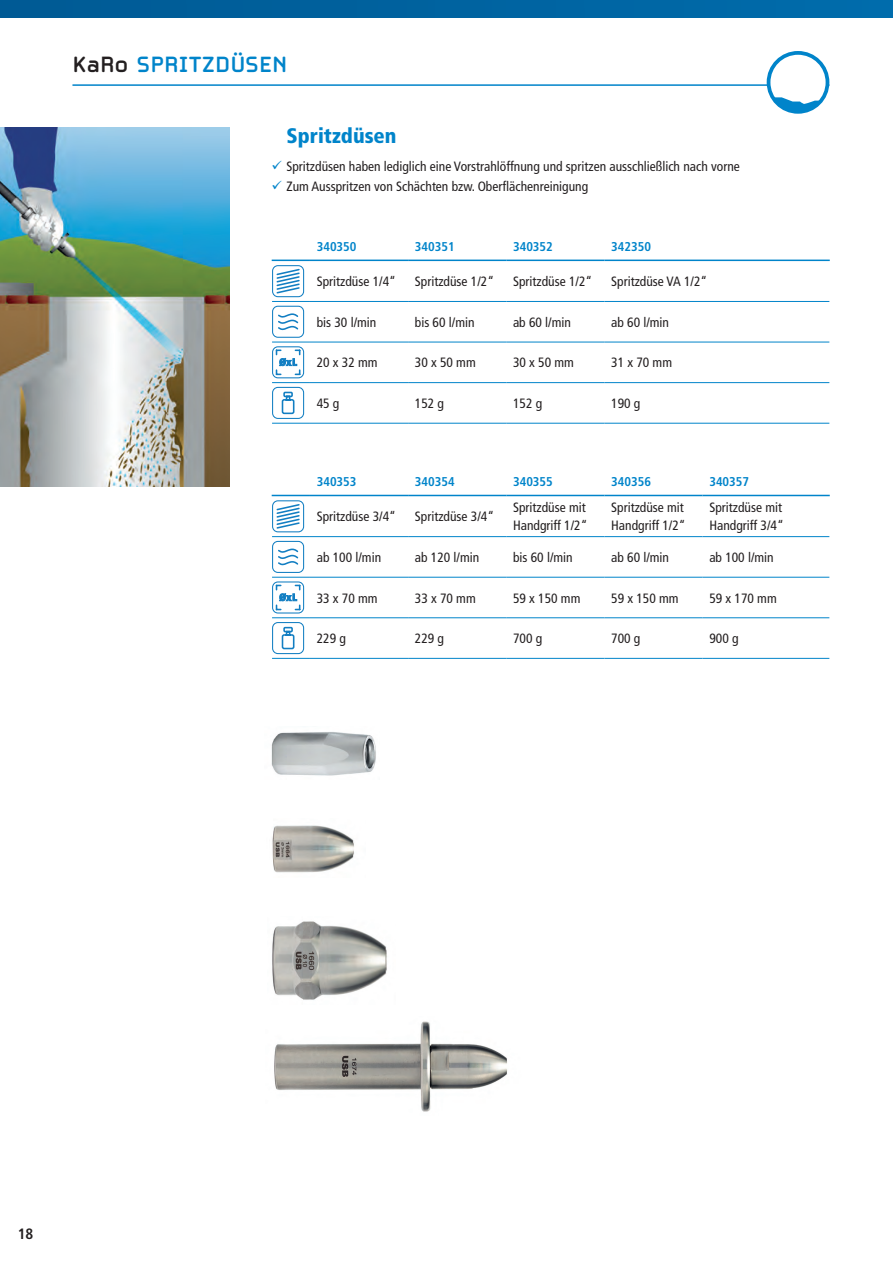
<style>
.page{position:relative;width:893px;height:1263px;background:#fff}
.page>*{position:absolute;margin:0;border:0;box-sizing:border-box;transform-origin:0 0}
.t1{font:700 21.75px "Automate OT";color:#0084ca}
.t2{font:900 condensed 21px "Frutiger LT Std";color:#0084ca}
.t3{font:700 condensed 15px "Frutiger LT Std";color:#231f20}
.t4{font:condensed 13.5px/18px "Frutiger LT Std";color:#231f20}
.t5{font:700 condensed 12.75px "Frutiger LT Std";color:#0084ca}
.s1{color:#231f20}
.s2{color:#0084ca}
</style>
<div class="page">
<div style="left:0;top:0;width:893px;height:17px;background:#0063a0"></div>
<hr style="left:72px;top:84px;width:757px;height:2px;background:#0084ca">
<img style="left:0;top:128px;width:230px;height:359px">
<hr style="left:272px;top:301px;width:38px;height:1px;background:#0084ca">
<hr style="left:310px;top:301px;width:98px;height:1px;background:#0084ca">
<hr style="left:408px;top:301px;width:98px;height:1px;background:#0084ca">
<hr style="left:506px;top:301px;width:98px;height:1px;background:#0084ca">
<hr style="left:604px;top:301px;width:225px;height:1px;background:#0084ca">
<hr style="left:272px;top:342px;width:38px;height:1px;background:#0084ca">
<hr style="left:310px;top:342px;width:98px;height:1px;background:#0084ca">
<hr style="left:408px;top:342px;width:98px;height:1px;background:#0084ca">
<hr style="left:506px;top:342px;width:98px;height:1px;background:#0084ca">
<hr style="left:604px;top:342px;width:225px;height:1px;background:#0084ca">
<hr style="left:272px;top:382px;width:38px;height:1px;background:#0084ca">
<hr style="left:310px;top:382px;width:98px;height:1px;background:#0084ca">
<hr style="left:408px;top:382px;width:98px;height:1px;background:#0084ca">
<hr style="left:506px;top:382px;width:98px;height:1px;background:#0084ca">
<hr style="left:604px;top:382px;width:225px;height:1px;background:#0084ca">
<hr style="left:272px;top:423px;width:38px;height:1px;background:#0084ca">
<hr style="left:310px;top:423px;width:98px;height:1px;background:#0084ca">
<hr style="left:408px;top:423px;width:98px;height:1px;background:#0084ca">
<hr style="left:506px;top:423px;width:98px;height:1px;background:#0084ca">
<hr style="left:604px;top:423px;width:225px;height:1px;background:#0084ca">
<svg style="left:272px;top:259px;width:558px;height:1px"></svg>
<hr style="left:272px;top:260px;width:38px;height:1px;background:#0084ca">
<hr style="left:310px;top:260px;width:98px;height:1px;background:#0084ca">
<hr style="left:408px;top:260px;width:98px;height:1px;background:#0084ca">
<hr style="left:506px;top:260px;width:98px;height:1px;background:#0084ca">
<hr style="left:604px;top:260px;width:226px;height:1px;background:#0084ca">
<div style="left:272px;top:265px;width:32px;height:32px;border:1px solid #127ec2;border-radius:5px"></div>
<svg style="left:276px;top:268px;width:24px;height:26px"></svg>
<div style="left:272px;top:306px;width:32px;height:32px;border:1px solid #127ec2;border-radius:5px"></div>
<svg style="left:278px;top:313px;width:21px;height:18px"></svg>
<div style="left:272px;top:346px;width:32px;height:32px;border:1px solid #127ec2;border-radius:5px"></div>
<svg style="left:276px;top:349px;width:24px;height:26px"></svg>
<div style="left:272px;top:387px;width:32px;height:32px;border:1px solid #127ec2;border-radius:5px"></div>
<svg style="left:281px;top:391px;width:14px;height:24px"></svg>
<hr style="left:272px;top:536px;width:38px;height:1px;background:#0084ca">
<hr style="left:310px;top:536px;width:98px;height:1px;background:#0084ca">
<hr style="left:408px;top:536px;width:98px;height:1px;background:#0084ca">
<hr style="left:506px;top:536px;width:98px;height:1px;background:#0084ca">
<hr style="left:604px;top:536px;width:99px;height:1px;background:#0084ca">
<hr style="left:703px;top:536px;width:126px;height:1px;background:#0084ca">
<hr style="left:272px;top:577px;width:38px;height:1px;background:#0084ca">
<hr style="left:310px;top:577px;width:98px;height:1px;background:#0084ca">
<hr style="left:408px;top:577px;width:98px;height:1px;background:#0084ca">
<hr style="left:506px;top:577px;width:98px;height:1px;background:#0084ca">
<hr style="left:604px;top:577px;width:99px;height:1px;background:#0084ca">
<hr style="left:703px;top:577px;width:126px;height:1px;background:#0084ca">
<hr style="left:272px;top:617px;width:38px;height:1px;background:#0084ca">
<hr style="left:310px;top:617px;width:98px;height:1px;background:#0084ca">
<hr style="left:408px;top:617px;width:98px;height:1px;background:#0084ca">
<hr style="left:506px;top:617px;width:98px;height:1px;background:#0084ca">
<hr style="left:604px;top:617px;width:99px;height:1px;background:#0084ca">
<hr style="left:703px;top:617px;width:126px;height:1px;background:#0084ca">
<hr style="left:272px;top:658px;width:38px;height:1px;background:#0084ca">
<hr style="left:310px;top:658px;width:98px;height:1px;background:#0084ca">
<hr style="left:408px;top:658px;width:98px;height:1px;background:#0084ca">
<hr style="left:506px;top:658px;width:98px;height:1px;background:#0084ca">
<hr style="left:604px;top:658px;width:99px;height:1px;background:#0084ca">
<hr style="left:703px;top:658px;width:126px;height:1px;background:#0084ca">
<svg style="left:272px;top:494px;width:558px;height:1px"></svg>
<hr style="left:272px;top:495px;width:38px;height:1px;background:#0084ca">
<hr style="left:310px;top:495px;width:98px;height:1px;background:#0084ca">
<hr style="left:408px;top:495px;width:98px;height:1px;background:#0084ca">
<hr style="left:506px;top:495px;width:98px;height:1px;background:#0084ca">
<hr style="left:604px;top:495px;width:99px;height:1px;background:#0084ca">
<hr style="left:703px;top:495px;width:127px;height:1px;background:#0084ca">
<div style="left:272px;top:500px;width:32px;height:32px;border:1px solid #127ec2;border-radius:5px"></div>
<svg style="left:276px;top:504px;width:24px;height:25px"></svg>
<div style="left:272px;top:541px;width:32px;height:32px;border:1px solid #127ec2;border-radius:5px"></div>
<svg style="left:278px;top:548px;width:21px;height:18px"></svg>
<div style="left:272px;top:581px;width:32px;height:32px;border:1px solid #127ec2;border-radius:5px"></div>
<svg style="left:276px;top:585px;width:24px;height:25px"></svg>
<div style="left:272px;top:622px;width:32px;height:32px;border:1px solid #127ec2;border-radius:5px"></div>
<svg style="left:281px;top:626px;width:14px;height:24px"></svg>
<div style="left:768px;top:53px;width:59px;height:59px;background:#fff;border-radius:50%"></div>
<div style="left:767px;top:51px;width:62px;height:63px;border:4px solid #0084ca;border-radius:50%"></div>
<svg style="left:773px;top:97px;width:47px;height:17px"></svg>
<img style="left:272px;top:825px;width:82px;height:48px">
<img style="left:271px;top:732px;width:105px;height:44px">
<img style="left:272px;top:921px;width:115px;height:79px">
<img style="left:274px;top:1021px;width:233px;height:91px">
<h1 class="t1" style="left:72px;top:49px;width:216px"><span class="s1">KaRo</span> SPRITZDÜSEN</h1>
<h2 class="t2" style="left:286px;top:123px;width:112px">Spritzdüsen</h2>
<p class="t4" style="left:272px;top:158px;width:470px"><span class="s2">✓</span> Spritzdüsen haben lediglich eine Vorstrahlöffnung und spritzen ausschließlich nach vorne</p>
<p class="t4" style="left:272px;top:177px;width:318px"><span class="s2">✓</span> Zum Ausspritzen von Schächten bzw. Oberflächenreinigung</p>
<p class="t5" style="left:317px;top:239px;width:41px">340350</p>
<p class="t5" style="left:415px;top:239px;width:41px">340351</p>
<p class="t5" style="left:513px;top:239px;width:41px">340352</p>
<p class="t5" style="left:611px;top:239px;width:41px">342350</p>
<p class="t4" style="left:317px;top:273px;width:81px">Spritzdüse 1/4“</p>
<p class="t4" style="left:415px;top:273px;width:81px">Spritzdüse 1/2“</p>
<p class="t4" style="left:513px;top:273px;width:81px">Spritzdüse 1/2“</p>
<p class="t4" style="left:611px;top:273px;width:98px">Spritzdüse VA 1/2“</p>
<p class="t4" style="left:317px;top:313px;width:61px">bis 30 l/min</p>
<p class="t4" style="left:415px;top:313px;width:61px">bis 60 l/min</p>
<p class="t4" style="left:513px;top:313px;width:59px">ab 60 l/min</p>
<p class="t4" style="left:611px;top:313px;width:59px">ab 60 l/min</p>
<p class="t4" style="left:317px;top:354px;width:62px">20 x 32 mm</p>
<p class="t4" style="left:415px;top:354px;width:62px">30 x 50 mm</p>
<p class="t4" style="left:513px;top:354px;width:62px">30 x 50 mm</p>
<p class="t4" style="left:611px;top:354px;width:62px">31 x 70 mm</p>
<p class="t4" style="left:317px;top:394px;width:24px">45 g</p>
<p class="t4" style="left:415px;top:394px;width:31px">152 g</p>
<p class="t4" style="left:513px;top:394px;width:31px">152 g</p>
<p class="t4" style="left:611px;top:394px;width:31px">190 g</p>
<p class="t5" style="left:317px;top:474px;width:41px">340353</p>
<p class="t5" style="left:415px;top:474px;width:41px">340354</p>
<p class="t5" style="left:513px;top:474px;width:41px">340355</p>
<p class="t5" style="left:611px;top:474px;width:41px">340356</p>
<p class="t5" style="left:709px;top:474px;width:41px">340357</p>
<p class="t4" style="left:317px;top:508px;width:81px">Spritzdüse 3/4“</p>
<p class="t4" style="left:415px;top:508px;width:81px">Spritzdüse 3/4“</p>
<p class="t4" style="left:513px;top:499px;width:76px">Spritzdüse mit<br>Handgriff 1/2“</p>
<p class="t4" style="left:611px;top:499px;width:76px">Spritzdüse mit<br>Handgriff 1/2“</p>
<p class="t4" style="left:709px;top:499px;width:76px">Spritzdüse mit<br>Handgriff 3/4“</p>
<p class="t4" style="left:317px;top:548px;width:66px">ab 100 l/min</p>
<p class="t4" style="left:415px;top:548px;width:66px">ab 120 l/min</p>
<p class="t4" style="left:513px;top:548px;width:61px">bis 60 l/min</p>
<p class="t4" style="left:611px;top:548px;width:59px">ab 60 l/min</p>
<p class="t4" style="left:709px;top:548px;width:66px">ab 100 l/min</p>
<p class="t4" style="left:317px;top:589px;width:62px">33 x 70 mm</p>
<p class="t4" style="left:415px;top:589px;width:62px">33 x 70 mm</p>
<p class="t4" style="left:513px;top:589px;width:69px">59 x 150 mm</p>
<p class="t4" style="left:611px;top:589px;width:69px">59 x 150 mm</p>
<p class="t4" style="left:709px;top:589px;width:69px">59 x 170 mm</p>
<p class="t4" style="left:317px;top:629px;width:31px">229 g</p>
<p class="t4" style="left:415px;top:629px;width:31px">229 g</p>
<p class="t4" style="left:513px;top:629px;width:31px">700 g</p>
<p class="t4" style="left:611px;top:629px;width:31px">700 g</p>
<p class="t4" style="left:709px;top:629px;width:31px">900 g</p>
<p class="t3" style="left:18px;top:1225px;width:17px">18</p>
</div>
